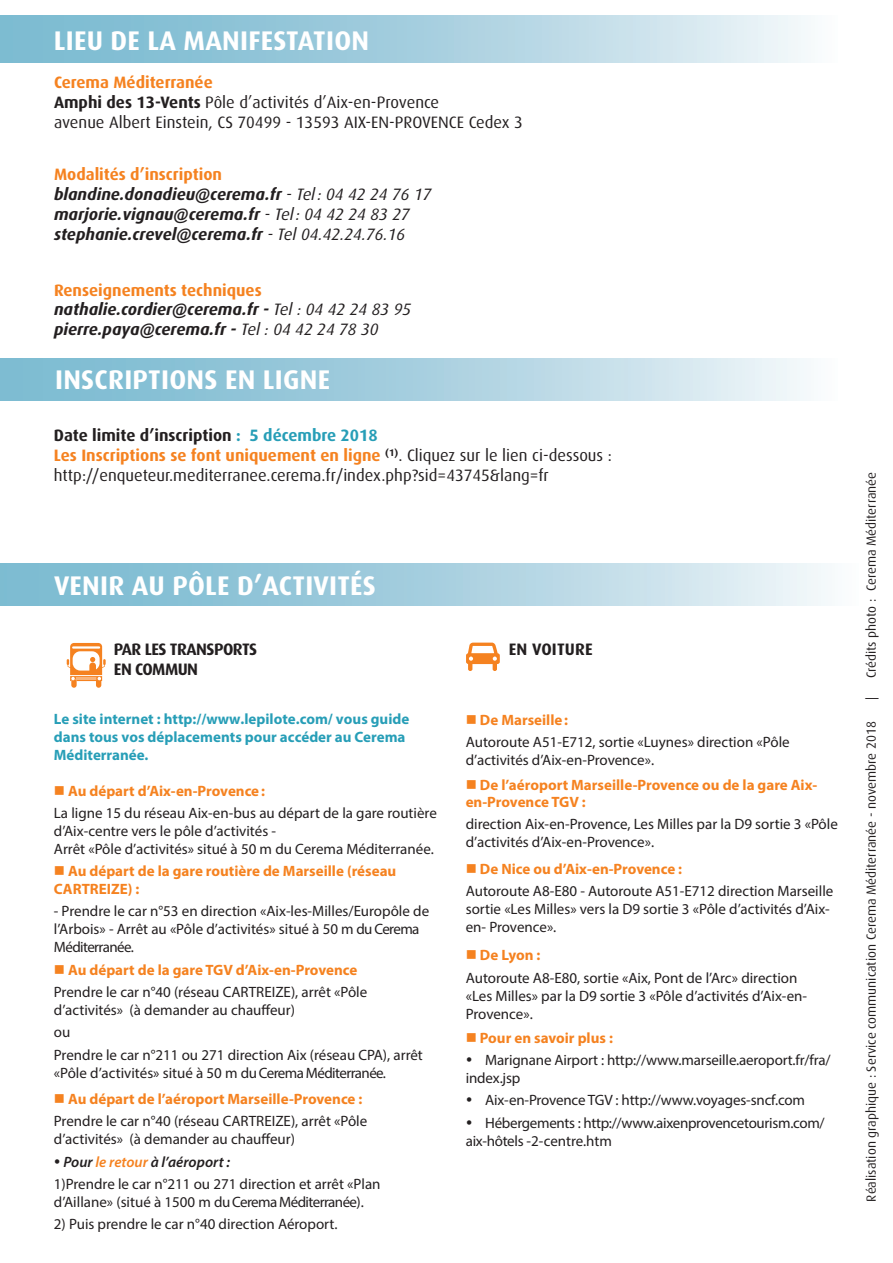
<style>
.page{position:relative;width:893px;height:1263px;background:#fff}
.page>*{position:absolute;margin:0;border:0;box-sizing:border-box;transform-origin:0 0}
.t1{font:700 27px "Dax OT";letter-spacing:.01em;color:#fff}
.t2{font:700 16.65px "Dax OT";letter-spacing:-.03em;color:#231f20}
.t3{font:700 16.65px "Dax OT";letter-spacing:.01em;color:#231f20}
.t4{font:italic 700 16.5px "Dax OT";color:#231f20}
.t5{font:16.5px/19.8px "Dax OT";color:#231f20}
.t6{font:700 16.5px "Dax OT";color:#f58220}
.t7{font:700 16.5px "Dax OT";color:#231f20}
.t8{font:15px/18px "Myriad Pro";color:#231f20}
.t9{font:700 15px/18px "Myriad Pro";color:#f58220}
.t10{font:700 15px/18px "Myriad Pro";color:#279eb7}
.t11{font:15px/18px "Myriad Pro";letter-spacing:-.02em;color:#231f20}
.t12{font:italic 600 15px "Myriad Pro";color:#231f20}
.t13{font:13.2px "Dax OT";color:#231f20}
.s1{font-weight:700}
.s2{font-weight:400}
.s3{color:#279eb7}
.s4{font-weight:400;color:#231f20}
.s5{color:#f58220}
</style>
<div class="page">
<svg style="left:0;top:16px;width:808px;height:47px;background:#aad1e0"></svg>
<svg style="left:0;top:564px;width:828px;height:41px;background:#aad1e0"></svg>
<svg style="left:466px;top:643px;width:34px;height:28px"></svg>
<svg style="left:67px;top:643px;width:39px;height:45px"></svg>
<div style="left:0;top:359px;width:838px;height:41px;background:linear-gradient(to right,#6fb3cc,#eef4f8)"></div>
<p class="t1" style="left:54px;top:25px;width:317px">LIEU DE LA MANIFESTATION</p>
<p class="t6" style="left:54px;top:73px;width:160px">Cerema Méditerranée</p>
<p class="t5" style="left:54px;top:93px;width:470px"><span class="s1">Amphi des 13-Vents</span> Pôle d’activités d’Aix-en-Provence<br>avenue Albert Einstein, CS 70499 - 13593 AIX-EN-PROVENCE Cedex 3</p>
<p class="t6" style="left:54px;top:165px;width:170px">Modalités d’inscription</p>
<p class="t4" style="left:54px;top:185px;width:379px">blandine.donadieu@cerema.fr <span class="s2">- Tel: 04 42 24 76 17</span></p>
<p class="t4" style="left:54px;top:205px;width:357px">marjorie.vignau@cerema.fr <span class="s2">- Tel: 04 42 24 83 27</span></p>
<p class="t4" style="left:54px;top:225px;width:353px">stephanie.crevel@cerema.fr <span class="s2">- Tel 04.42.24.76.16</span></p>
<p class="t6" style="left:54px;top:281px;width:209px">Renseignements techniques</p>
<p class="t4" style="left:54px;top:300px;width:359px">nathalie.cordier@cerema.fr - <span class="s2">Tel : 04 42 24 83 95</span></p>
<p class="t4" style="left:54px;top:320px;width:326px">pierre.paya@cerema.fr - <span class="s2">Tel : 04 42 24 78 30</span></p>
<p class="t1" style="left:55px;top:364px;width:277px">INSCRIPTIONS EN LIGNE</p>
<p class="t7" style="left:54px;top:426px;width:325px">Date limite d’inscription <span class="s3">: 5 décembre 2018</span></p>
<p class="t6" style="left:54px;top:446px;width:559px">Les Inscriptions se font uniquement en ligne <sup>(1)</sup><span class="s4">. Cliquez sur le lien ci-dessous :</span></p>
<p class="t5" style="left:54px;top:466px;width:497px">http://enqueteur.mediterranee.cerema.fr/index.php?sid=43745&amp;lang=fr</p>
<p class="t1" style="left:54px;top:570px;width:324px">VENIR AU PÔLE D’ACTIVITÉS</p>
<p class="t2" style="left:114px;top:639px;width:145px">PAR LES TRANSPORTS</p>
<p class="t3" style="left:509px;top:640px;width:86px">EN VOITURE</p>
<p class="t2" style="left:114px;top:660px;width:86px">EN COMMUN</p>
<p class="t10" style="left:54px;top:709px;width:357px">Le site internet : http://www.lepilote.com/ vous guide dans tous vos déplacements pour accéder au Cerema<br>Méditerranée.</p>
<p class="t9" style="left:54px;top:781px;width:213px">■ Au départ d’Aix-en-Provence:</p>
<p class="t8" style="left:54px;top:804px;width:384px">La ligne 15 du réseau Aix-en-bus au départ de la gare routière d’Aix-centre vers le pôle d’activités -<br>Arrêt «Pôle d’activités» situé à 50 m du Cerema Méditerranée.</p>
<p class="t9" style="left:54px;top:862px;width:344px">■ Au départ de la gare routière de Marseille (réseau<br>CARTREIZE) :</p>
<p class="t8" style="left:54px;top:902px;width:377px">- Prendre le car n°53 en direction «Aix-les-Milles/Europôle de l’Arbois» - Arrêt au «Pôle d’activités» situé à 50 m du Cerema<br>Méditerranée.</p>
<p class="t9" style="left:54px;top:960px;width:305px">■ Au départ de la gare TGV d’Aix-en-Provence</p>
<p class="t8" style="left:54px;top:983px;width:315px">Prendre le car n°40 (réseau CARTREIZE), arrêt «Pôle d’activités» (à demander au chauffeur)</p>
<p class="t8" style="left:54px;top:1023px;width:18px">ou</p>
<p class="t8" style="left:54px;top:1045px;width:371px">Prendre le car n°211 ou 271 direction Aix (réseau CPA), arrêt «Pôle d’activités» situé à 50 m du Cerema Méditerranée.</p>
<p class="t9" style="left:54px;top:1089px;width:310px">■ Au départ de l’aéroport Marseille-Provence :</p>
<p class="t8" style="left:54px;top:1112px;width:315px">Prendre le car n°40 (réseau CARTREIZE), arrêt «Pôle d’activités» (à demander au chauffeur)</p>
<p class="t12" style="left:54px;top:1152px;width:178px">• Pour <span class="s5">le retour</span> à l’aéroport :</p>
<p class="t8" style="left:54px;top:1174px;width:328px">1)Prendre le car n°211 ou 271 direction et arrêt «Plan d’Aillane» (situé à 1500 m du Cerema Méditerranée).</p>
<p class="t8" style="left:54px;top:1215px;width:285px">2) Puis prendre le car n°40 direction Aéroport.</p>
<p class="t9" style="left:466px;top:710px;width:104px">■ De Marseille:</p>
<p class="t8" style="left:466px;top:733px;width:325px">Autoroute A51-E712, sortie «Luynes» direction «Pôle d’activités d’Aix-en-Provence».</p>
<p class="t9" style="left:466px;top:776px;width:353px;line-height:16.6px">■ De l’aéroport Marseille-Provence ou de la gare Aix&shy;en-Provence TGV :</p>
<p class="t8" style="left:466px;top:815px;width:374px">direction Aix-en-Provence, Les Milles par la D9 sortie 3 «Pôle d’activités d’Aix-en-Provence».</p>
<p class="t9" style="left:466px;top:859px;width:218px">■ De Nice ou d’Aix-en-Provence :</p>
<p class="t8" style="left:466px;top:882px;width:369px">Autoroute A8-E80 - Autoroute A51-E712 direction Marseille sortie «Les Milles» vers la D9 sortie 3 «Pôle d’activités d’Aix&shy;en- Provence».</p>
<p class="t9" style="left:466px;top:946px;width:76px">■ De Lyon :</p>
<p class="t8" style="left:466px;top:968px;width:343px">Autoroute A8-E80, sortie «Aix, Pont de l’Arc» direction «Les Milles» par la D9 sortie 3 «Pôle d’activités d’Aix-en-<br>Provence».</p>
<p class="t9" style="left:466px;top:1028px;width:149px">■ Pour en savoir plus :</p>
<p class="t8" style="left:466px;top:1051px;width:366px">• Marignane Airport : http://www.marseille.aeroport.fr/fra/ index.jsp</p>
<p class="t8" style="left:466px;top:1091px;width:341px">• Aix-en-Provence TGV : http://www.voyages-sncf.com</p>
<p class="t11" style="left:466px;top:1113px;width:361px">• Hébergements : http://www.aixenprovencetourism.com/ aix-hôtels -2-centre.htm</p>
<p class="t13" style="left:864px;top:678px;width:208px;rotate:-90deg">Crédits photo : Cerema Méditerranée</p>
<p class="t13" style="left:864px;top:699px;width:5px;rotate:-90deg">|</p>
<p class="t13" style="left:864px;top:1201px;width:482px;rotate:-90deg">Réalisation graphique : Service communication Cerema Méditerranée - novembre 2018</p>
</div>
